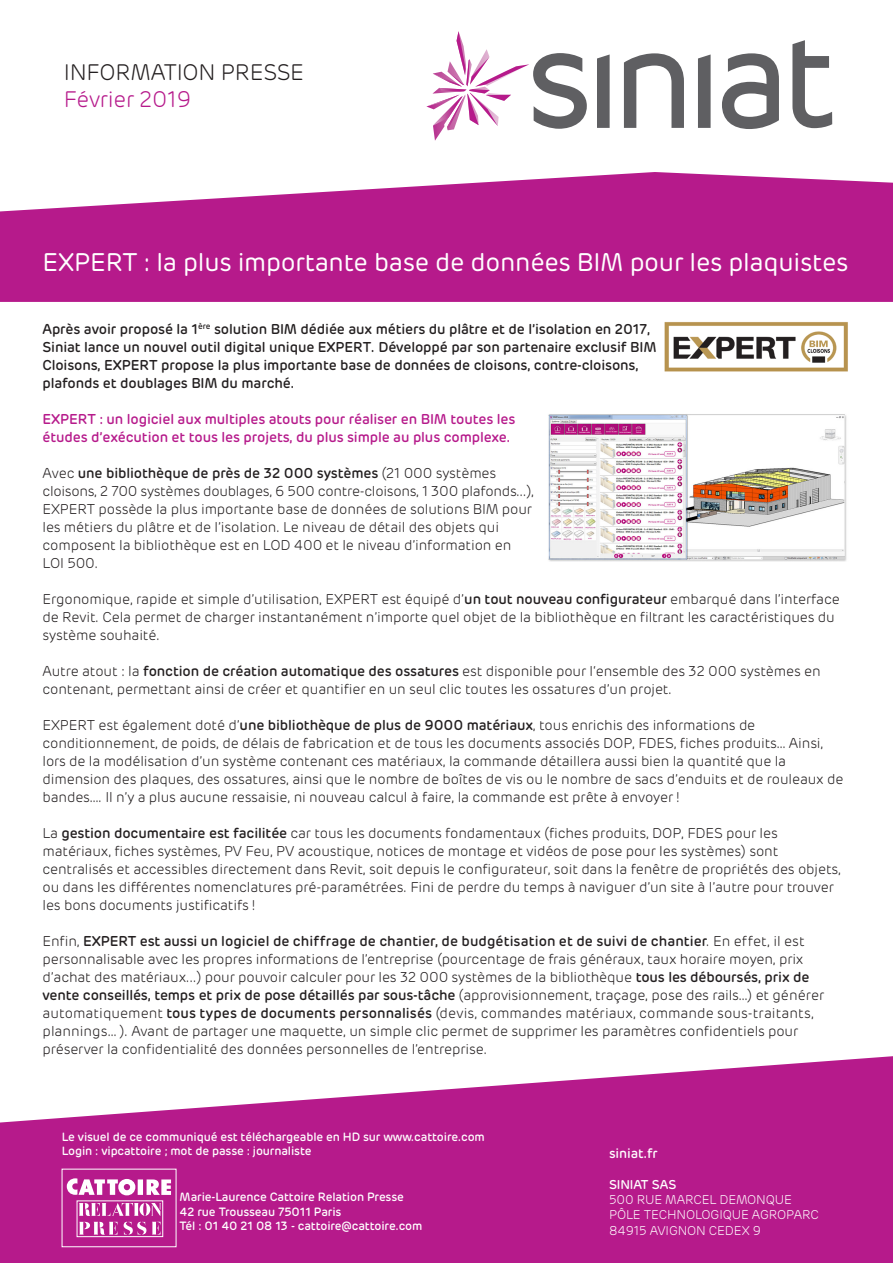
<style>
.page{position:relative;width:893px;height:1263px;background:#fff}
.page>*{position:absolute;margin:0;border:0;box-sizing:border-box;transform-origin:0 0}
.t1{font:25.5px "Rubrik";letter-spacing:-.01em;color:#fff}
.t2{font:300 22.5px "Rubrik";letter-spacing:-.01em;color:#231f20}
.t3{font:300 22.5px "Rubrik";letter-spacing:-.01em;color:#b61a8b}
.t4{font:300 14.25px/18px "Rubrik";letter-spacing:-.01em;color:#231f20}
.t5{font:500 14.25px/18px "Rubrik";letter-spacing:-.01em;color:#231f20}
.t6{font:500 14.25px/18px "Rubrik";letter-spacing:-.01em;color:#b61a8b}
.t7{font:500 13.5px "Rubrik";letter-spacing:-.01em;color:#fff}
.t8{font:300 12.75px "Rubrik";letter-spacing:-.01em;color:#fff}
.t9{font:500 12.75px "Rubrik";letter-spacing:-.01em;color:#fff}
.t10{font:500 12px "Rubrik";letter-spacing:-.01em;color:#fff}
.s1{font-weight:500}
</style>
<div class="page">
<svg style="left:722px;top:53px;width:57px;height:76px"></svg>
<svg style="left:597px;top:54px;width:13px;height:74px"></svg>
<svg style="left:624px;top:53px;width:60px;height:75px"></svg>
<svg style="left:698px;top:54px;width:13px;height:74px"></svg>
<svg style="left:792px;top:40px;width:40px;height:88px"></svg>
<svg style="left:426px;top:31px;width:161px;height:110px"></svg>
<svg style="left:0;top:172px;width:893px;height:130px;background:#be3699"></svg>
<svg style="left:0;top:1056px;width:893px;height:207px;fill:#b61a8b"></svg>
<svg style="left:62px;top:1169px;width:114px;height:78px"></svg>
<img style="left:548px;top:414px;width:299px;height:147px">
<img style="left:664px;top:322px;width:184px;height:50px">
<p class="t2" style="left:64px;top:59px;width:242px">INFORMATION PRESSE</p>
<p class="t3" style="left:64px;top:86px;width:129px">Février 2019</p>
<p class="t1" style="left:43px;top:247px;width:807px">EXPERT : la plus importante base de données BIM pour les plaquistes</p>
<p class="t5" style="left:43px;top:320px;width:616px">Après avoir proposé la 1<sup>ère</sup> solution BIM dédiée aux métiers du plâtre et de l’isolation en 2017, Siniat lance un nouvel outil digital unique EXPERT. Développé par son partenaire exclusif BIM Cloisons, EXPERT propose la plus importante base de données de cloisons, contre-cloisons, plafonds et doublages BIM du marché.</p>
<p class="t6" style="left:43px;top:410px;width:474px">EXPERT : un logiciel aux multiples atouts pour réaliser en BIM toutes les études d’exécution et tous les projets, du plus simple au plus complexe.</p>
<p class="t4" style="left:43px;top:464px;width:493px">Avec <span class="s1">une bibliothèque de près de 32 000 systèmes</span> (21 000 systèmes cloisons, 2 700 systèmes doublages, 6 500 contre-cloisons, 1 300 plafonds...), EXPERT possède la plus importante base de données de solutions BIM pour les métiers du plâtre et de l’isolation. Le niveau de détail des objets qui composent la bibliothèque est en LOD 400 et le niveau d’information en LOI 500.</p>
<p class="t4" style="left:43px;top:590px;width:799px">Ergonomique, rapide et simple d’utilisation, EXPERT est équipé d’<span class="s1">un tout nouveau configurateur</span> embarqué dans l’interface de Revit. Cela permet de charger instantanément n’importe quel objet de la bibliothèque en filtrant les caractéristiques du système souhaité.</p>
<p class="t4" style="left:43px;top:662px;width:780px">Autre atout : la <span class="s1">fonction de création automatique des ossatures</span> est disponible pour l‘ensemble des 32 000 systèmes en contenant, permettant ainsi de créer et quantifier en un seul clic toutes les ossatures d’un projet.</p>
<p class="t4" style="left:43px;top:716px;width:803px">EXPERT est également doté d’<span class="s1">une bibliothèque de plus de 9000 matériaux</span>, tous enrichis des informations de conditionnement, de poids, de délais de fabrication et de tous les documents associés DOP, FDES, fiches produits… Ainsi, lors de la modélisation d’un système contenant ces matériaux, la commande détaillera aussi bien la quantité que la dimension des plaques, des ossatures, ainsi que le nombre de boîtes de vis ou le nombre de sacs d’enduits et de rouleaux de bandes…. Il n’y a plus aucune ressaisie, ni nouveau calcul à faire, la commande est prête à envoyer !</p>
<p class="t4" style="left:43px;top:824px;width:800px">La <span class="s1">gestion documentaire est facilitée</span> car tous les documents fondamentaux (fiches produits, DOP, FDES pour les matériaux, fiches systèmes, PV Feu, PV acoustique, notices de montage et vidéos de pose pour les systèmes) sont centralisés et accessibles directement dans Revit, soit depuis le configurateur, soit dans la fenêtre de propriétés des objets, ou dans les différentes nomenclatures pré-paramétrées. Fini de perdre du temps à naviguer d’un site à l’autre pour trouver les bons documents justificatifs !</p>
<p class="t4" style="left:43px;top:932px;width:783px">Enfin, <span class="s1">EXPERT est aussi un logiciel de chiffrage de chantier, de budgétisation et de suivi de chantier</span>. En effet, il est personnalisable avec les propres informations de l’entreprise (pourcentage de frais généraux, taux horaire moyen, prix d’achat des matériaux...) pour pouvoir calculer pour les 32 000 systèmes de la bibliothèque <span class="s1">tous les déboursés, prix de vente conseillés, temps et prix de pose détaillés par sous-tâche</span> (approvisionnement, traçage, pose des rails…) et générer automatiquement <span class="s1">tous types de documents personnalisés</span> (devis, commandes matériaux, commande sous-traitants, plannings… ). Avant de partager une maquette, un simple clic permet de supprimer les paramètres confidentiels pour préserver la confidentialité des données personnelles de l’entreprise.</p>
<p class="t10" style="left:62px;top:1129px;width:424px">Le visuel de ce communiqué est téléchargeable en HD sur www.cattoire.com</p>
<p class="t10" style="left:62px;top:1144px;width:251px">Login : vipcattoire ; mot de passe : journaliste</p>
<p class="t10" style="left:180px;top:1190px;width:226px">Marie-Laurence Cattoire Relation Presse</p>
<p class="t10" style="left:180px;top:1204px;width:163px">42 rue Trousseau 75011 Paris</p>
<p class="t10" style="left:180px;top:1219px;width:244px">Tél : 01 40 21 08 13 - cattoire@cattoire.com</p>
<p class="t7" style="left:609px;top:1145px;width:50px">siniat.fr</p>
<p class="t9" style="left:609px;top:1176px;width:69px">SINIAT SAS</p>
<p class="t8" style="left:609px;top:1192px;width:184px">500 RUE MARCEL DEMONQUE</p>
<p class="t8" style="left:609px;top:1207px;width:211px">PÔLE TECHNOLOGIQUE AGROPARC</p>
<p class="t8" style="left:609px;top:1223px;width:153px">84915 AVIGNON CEDEX 9</p>
</div>
